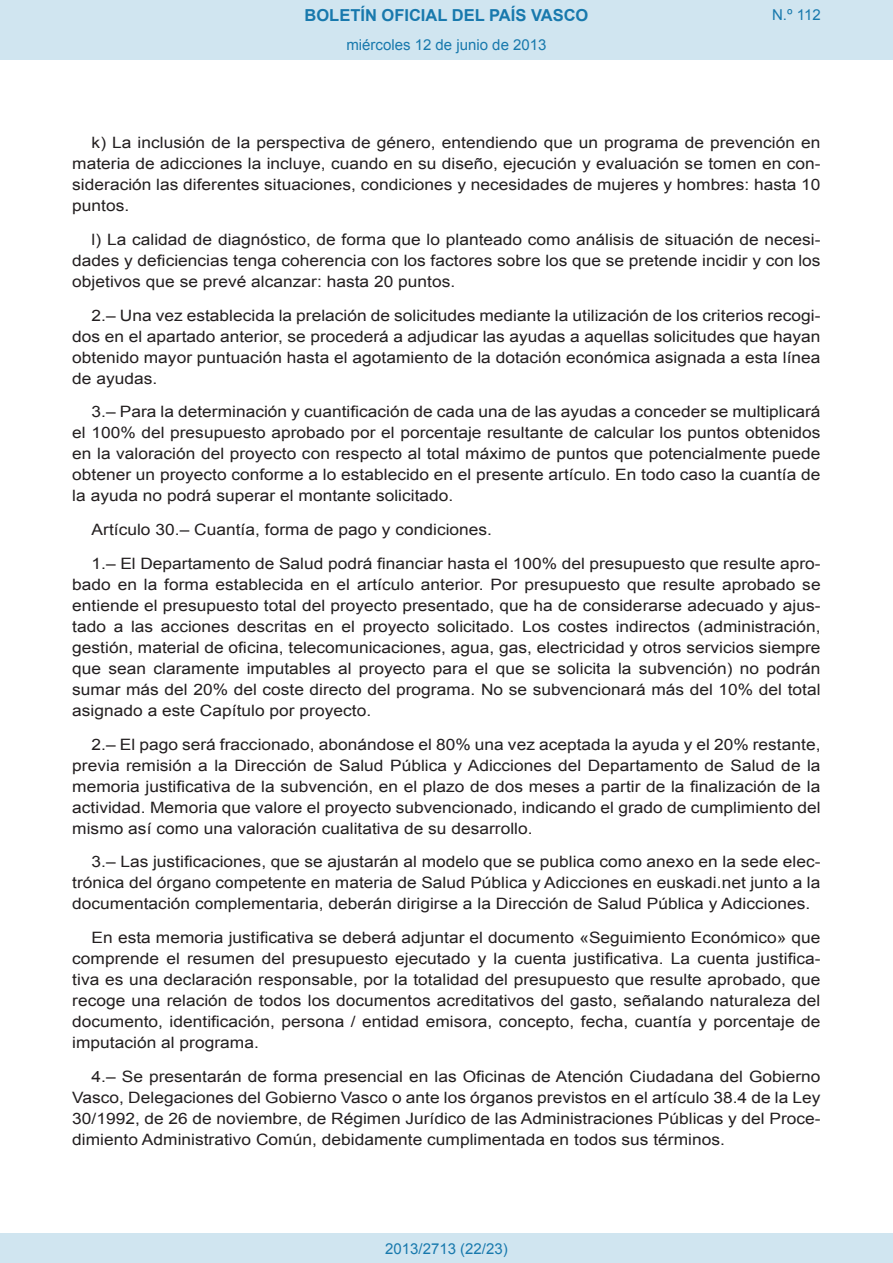
<style>
.page{position:relative;width:893px;height:1263px;background:#fff}
.page>*{position:absolute;margin:0;border:0;box-sizing:border-box;transform-origin:0 0}
.t1{font:700 16.5px "Arial";color:#1879ad}
.BOPVDetalle{font:15.6px/21px "Arial";color:#231f20;text-align:justify;scale:1.11 1}
.Paginacion_Centro{font:15px "Arial";color:#1879ad}
</style>
<div class="page">
<div style="left:0;top:0;width:893px;height:60px;background:#d0e5f0"></div>
<div style="left:0;top:1233px;width:893px;height:30px;background:#d0e5f0"></div>
<p class="t1" style="left:305px;top:4px;width:285px">BOLETÍN OFICIAL DEL PAÍS VASCO</p>
<p class="Paginacion_Centro" style="left:346px;top:35px;width:202px">miércoles 12 de junio de 2013</p>
<p class="Paginacion_Centro" style="left:772px;top:5px;width:50px">N.º 112</p>
<p class="BOPVDetalle" style="left:72px;top:132px;width:676px;text-indent:19px">k) La inclusión de la perspectiva de género, entendiendo que un programa de prevención en materia de adicciones la incluye, cuando en su diseño, ejecución y evaluación se tomen en con&shy;sideración las diferentes situaciones, condiciones y necesidades de mujeres y hombres: hasta 10 puntos.</p>
<p class="BOPVDetalle" style="left:72px;top:229px;width:676px;text-indent:19px">l) La calidad de diagnóstico, de forma que lo planteado como análisis de situación de necesi&shy;dades y deficiencias tenga coherencia con los factores sobre los que se pretende incidir y con los objetivos que se prevé alcanzar: hasta 20 puntos.</p>
<p class="BOPVDetalle" style="left:72px;top:305px;width:676px;text-indent:19px">2.– Una vez establecida la prelación de solicitudes mediante la utilización de los criterios recogi&shy;dos en el apartado anterior, se procederá a adjudicar las ayudas a aquellas solicitudes que hayan obtenido mayor puntuación hasta el agotamiento de la dotación económica asignada a esta línea de ayudas.</p>
<p class="BOPVDetalle" style="left:72px;top:402px;width:676px;text-indent:19px">3.– Para la determinación y cuantificación de cada una de las ayudas a conceder se multiplicará el 100% del presupuesto aprobado por el porcentaje resultante de calcular los puntos obtenidos en la valoración del proyecto con respecto al total máximo de puntos que potencialmente puede obtener un proyecto conforme a lo establecido en el presente artículo. En todo caso la cuantía de la ayuda no podrá superar el montante solicitado.</p>
<p class="BOPVDetalle" style="left:92px;top:519px;width:362px">Artículo 30.– Cuantía, forma de pago y condiciones.</p>
<p class="BOPVDetalle" style="left:72px;top:553px;width:676px;text-indent:19px">1.– El Departamento de Salud podrá financiar hasta el 100% del presupuesto que resulte apro&shy;bado en la forma establecida en el artículo anterior. Por presupuesto que resulte aprobado se entiende el presupuesto total del proyecto presentado, que ha de considerarse adecuado y ajus&shy;tado a las acciones descritas en el proyecto solicitado. Los costes indirectos (administración, gestión, material de oficina, telecomunicaciones, agua, gas, electricidad y otros servicios siempre que sean claramente imputables al proyecto para el que se solicita la subvención) no podrán sumar más del 20% del coste directo del programa. No se subvencionará más del 10% del total asignado a este Capítulo por proyecto.</p>
<p class="BOPVDetalle" style="left:72px;top:734px;width:676px;text-indent:19px">2.– El pago será fraccionado, abonándose el 80% una vez aceptada la ayuda y el 20% restante, previa remisión a la Dirección de Salud Pública y Adicciones del Departamento de Salud de la memoria justificativa de la subvención, en el plazo de dos meses a partir de la finalización de la actividad. Memoria que valore el proyecto subvencionado, indicando el grado de cumplimiento del mismo así como una valoración cualitativa de su desarrollo.</p>
<p class="BOPVDetalle" style="left:72px;top:852px;width:676px;text-indent:19px">3.– Las justificaciones, que se ajustarán al modelo que se publica como anexo en la sede elec&shy;trónica del órgano competente en materia de Salud Pública y Adicciones en euskadi.net junto a la documentación complementaria, deberán dirigirse a la Dirección de Salud Pública y Adicciones.</p>
<p class="BOPVDetalle" style="left:72px;top:927px;width:676px;text-indent:19px">En esta memoria justificativa se deberá adjuntar el documento «Seguimiento Económico» que comprende el resumen del presupuesto ejecutado y la cuenta justificativa. La cuenta justifica&shy;tiva es una declaración responsable, por la totalidad del presupuesto que resulte aprobado, que recoge una relación de todos los documentos acreditativos del gasto, señalando naturaleza del documento, identificación, persona / entidad emisora, concepto, fecha, cuantía y porcentaje de imputación al programa.</p>
<p class="BOPVDetalle" style="left:72px;top:1066px;width:676px;text-indent:19px">4.– Se presentarán de forma presencial en las Oficinas de Atención Ciudadana del Gobierno Vasco, Delegaciones del Gobierno Vasco o ante los órganos previstos en el artículo 38.4 de la Ley 30/1992, de 26 de noviembre, de Régimen Jurídico de las Administraciones Públicas y del Proce&shy;dimiento Administrativo Común, debidamente cumplimentada en todos sus términos.</p>
<p class="Paginacion_Centro" style="left:385px;top:1238px;width:124px">2013/2713 (22/23)</p>
</div>
